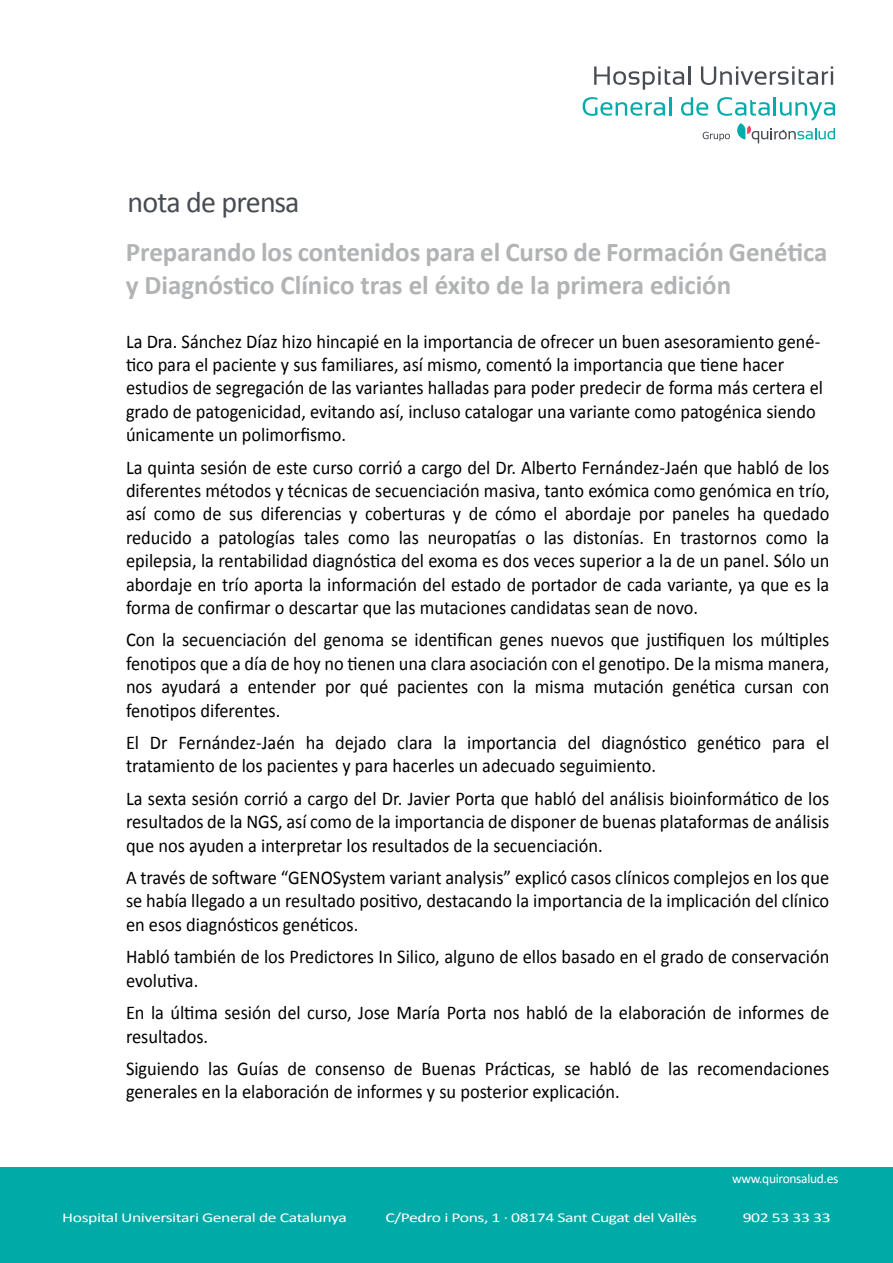
<style>
.page{position:relative;width:893px;height:1263px;background:#fff}
.page>*{position:absolute;margin:0;border:0;box-sizing:border-box;transform-origin:0 0}
.t1{font:30px "Calibri";letter-spacing:-.025em;color:#474c52}
.t2{font:700 27px/32.4px "Calibri";letter-spacing:-.005em;color:#b1b3b4}
.t3{font:19.5px/23.4px "Calibri";color:#000;scale:.94 1}
.t4{font:13.5px "Calibri";letter-spacing:-.025em;color:#fff;scale:1.31 1}
.t5{font:13.5px "Calibri";letter-spacing:-.025em;color:#fff}
</style>
<div class="page">
<div style="left:0;top:1167px;width:893px;height:96px;background:#00aaa6"></div>
<svg style="left:594px;top:66px;width:96px;height:24px"></svg>
<svg style="left:701px;top:66px;width:132px;height:19px"></svg>
<svg style="left:583px;top:97px;width:88px;height:19px"></svg>
<svg style="left:681px;top:97px;width:154px;height:46px"></svg>
<h1 class="t1" style="left:128px;top:183px;width:174px">nota de prensa</h1>
<h2 class="t2" style="left:126px;top:236px;width:703px">Preparando los contenidos para el Curso de Formación Genética y Diagnóstico Clínico tras el éxito de la primera edición</h2>
<p class="t3" style="left:126px;top:329px;width:743px">La Dra. Sánchez Díaz hizo hincapié en la importancia de ofrecer un buen asesoramiento gené&shy;tico para el paciente y sus familiares, así mismo, comentó la importancia que tiene hacer estudios de segregación de las variantes halladas para poder predecir de forma más certera el grado de patogenicidad, evitando así, incluso catalogar una variante como patogénica siendo únicamente un polimorfismo.</p>
<p class="t3" style="left:126px;top:455px;width:750px;text-align:justify">La quinta sesión de este curso corrió a cargo del Dr. Alberto Fernández-Jaén que habló de los diferentes métodos y técnicas de secuenciación masiva, tanto exómica como genómica en trío, así como de sus diferencias y coberturas y de cómo el abordaje por paneles ha quedado reducido a patologías tales como las neuropatías o las distonías. En trastornos como la epilepsia, la rentabilidad diagnóstica del exoma es dos veces superior a la de un panel. Sólo un abordaje en trío aporta la información del estado de portador de cada variante, ya que es la forma de confirmar o descartar que las mutaciones candidatas sean de novo.</p>
<p class="t3" style="left:126px;top:628px;width:750px;text-align:justify">Con la secuenciación del genoma se identifican genes nuevos que justifiquen los múltiples fenotipos que a día de hoy no tienen una clara asociación con el genotipo. De la misma manera, nos ayudará a entender por qué pacientes con la misma mutación genética cursan con fenotipos diferentes.</p>
<p class="t3" style="left:126px;top:731px;width:750px">El Dr Fernández-Jaén ha dejado clara la importancia del diagnóstico genético para el tratamiento de los pacientes y para hacerles un adecuado seguimiento.</p>
<p class="t3" style="left:126px;top:787px;width:750px;text-align:justify">La sexta sesión corrió a cargo del Dr. Javier Porta que habló del análisis bioinformático de los resultados de la NGS, así como de la importancia de disponer de buenas plataformas de análisis que nos ayuden a interpretar los resultados de la secuenciación.</p>
<p class="t3" style="left:126px;top:866px;width:750px;text-align:justify">A través de software “GENOSystem variant analysis” explicó casos clínicos complejos en los que se había llegado a un resultado positivo, destacando la importancia de la implicación del clínico en esos diagnósticos genéticos.</p>
<p class="t3" style="left:126px;top:945px;width:750px">Habló también de los Predictores In Silico, alguno de ellos basado en el grado de conservación evolutiva.</p>
<p class="t3" style="left:126px;top:1001px;width:750px">En la última sesión del curso, Jose María Porta nos habló de la elaboración de informes de resultados.</p>
<p class="t3" style="left:126px;top:1057px;width:750px">Siguiendo las Guías de consenso de Buenas Prácticas, se habló de las recomendaciones generales en la elaboración de informes y su posterior explicación.</p>
<p class="t5" style="left:732px;top:1170px;width:108px">www.quironsalud.es</p>
<p class="t4" style="left:62px;top:1209px;width:219px">Hospital Universitari General de Catalunya</p>
<p class="t4" style="left:385px;top:1209px;width:239px">C/Pedro i Pons, 1 · 08174 Sant Cugat del Vallès</p>
<p class="t4" style="left:743px;top:1209px;width:69px">902 53 33 33</p>
</div>
